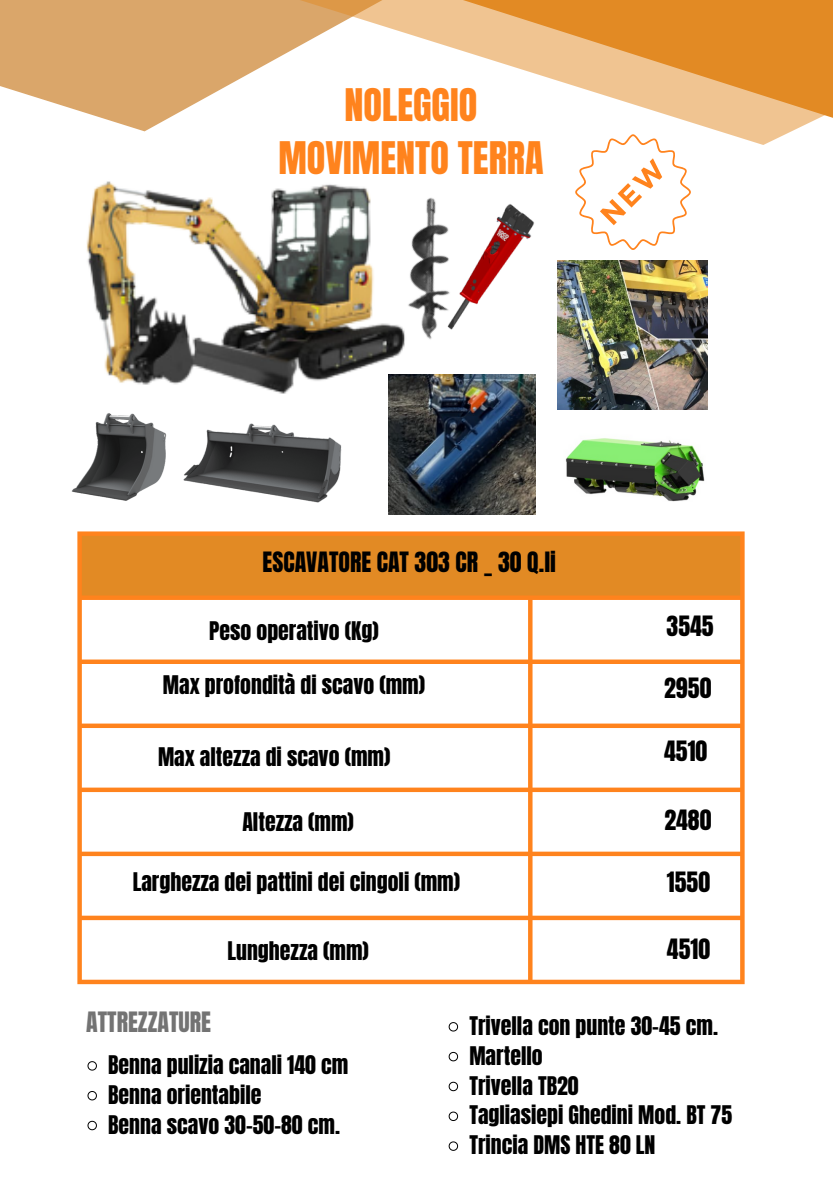
<style>
.page{position:relative;width:833px;height:1182px;background:#fff}
.page>*{position:absolute;margin:0;border:0;box-sizing:border-box;transform-origin:0 0}
.t1{font:38.17px/52.9px "Anton";color:#ff831d;text-align:center}
.t2{font:23.85px "Anton";color:#737373}
.t3{font:23.77px "Anton";color:#000}
.t4{font:21.83px "Anton";color:#000}
</style>
<div class="page">
<svg style="left:77px;top:531px;width:667px;height:453px"></svg>
<img style="left:514px;top:206px;width:20px;height:45px">
<img style="left:557px;top:260px;width:150px;height:150px">
<svg style="left:575px;top:175px;width:115px;height:75px"></svg>
<img style="left:388px;top:375px;width:147px;height:140px">
<svg style="left:0;top:0;width:832px;height:145px"></svg>
<img style="left:53px;top:123px;width:397px;height:318px">
<svg style="left:87px;top:1061px;width:10px;height:9px"></svg>
<svg style="left:87px;top:1091px;width:10px;height:9px"></svg>
<svg style="left:87px;top:1120px;width:10px;height:10px"></svg>
<svg style="left:448px;top:1022px;width:10px;height:9px"></svg>
<svg style="left:448px;top:1051px;width:10px;height:10px"></svg>
<svg style="left:448px;top:1081px;width:10px;height:10px"></svg>
<svg style="left:448px;top:1111px;width:10px;height:9px"></svg>
<svg style="left:448px;top:1141px;width:10px;height:9px"></svg>
<img style="left:67px;top:405px;width:103px;height:96px">
<img style="left:178px;top:418px;width:169px;height:85px">
<img style="left:342px;top:182px;width:172px;height:172px">
<img style="left:565px;top:438px;width:140px;height:63px">
<p class="t1" style="left:278px;top:79px;width:267px">NOLEGGIO<br>MOVIMENTO TERRA</p>
<p class="t3" style="left:262px;top:545px;width:295px">ESCAVATORE CAT 303 CR _ 30 Q.li</p>
<p class="t4" style="left:209px;top:615px;width:171px">Peso operativo (Kg)</p>
<p class="t4" style="left:163px;top:669px;width:264px">Max profondità di scavo (mm)</p>
<p class="t3" style="left:666px;top:608px;width:49px">3545</p>
<p class="t3" style="left:664px;top:671px;width:49px">2950</p>
<p class="t4" style="left:158px;top:740px;width:234px">Max altezza di scavo (mm)</p>
<p class="t3" style="left:664px;top:733px;width:45px">4510</p>
<p class="t4" style="left:242px;top:806px;width:113px">Altezza (mm)</p>
<p class="t4" style="left:133px;top:866px;width:329px">Larghezza dei pattini dei cingoli (mm)</p>
<h2 class="t3" style="left:664px;top:803px;width:49px">2480</h2>
<p class="t3" style="left:667px;top:864px;width:45px">1550</p>
<p class="t4" style="left:227px;top:935px;width:143px">Lunghezza (mm)</p>
<p class="t3" style="left:667px;top:932px;width:45px">4510</p>
<p class="t2" style="left:86px;top:1005px;width:126px">ATTREZZATURE</p>
<p class="t4" style="left:108px;top:1049px;width:242px">Benna pulizia canali 140 cm</p>
<p class="t4" style="left:108px;top:1078px;width:155px">Benna orientabile</p>
<p class="t4" style="left:108px;top:1108px;width:233px">Benna scavo 30-50-80 cm.</p>
<p class="t4" style="left:469px;top:1009px;width:250px">Trivella con punte 30-45 cm.</p>
<p class="t4" style="left:469px;top:1039px;width:75px">Martello</p>
<p class="t4" style="left:469px;top:1069px;width:111px">Trivella TB20</p>
<p class="t4" style="left:469px;top:1099px;width:264px">Tagliasiepi Ghedini Mod. BT 75</p>
<p class="t4" style="left:469px;top:1129px;width:188px">Trincia DMS HTE 80 LN</p>
</div>
